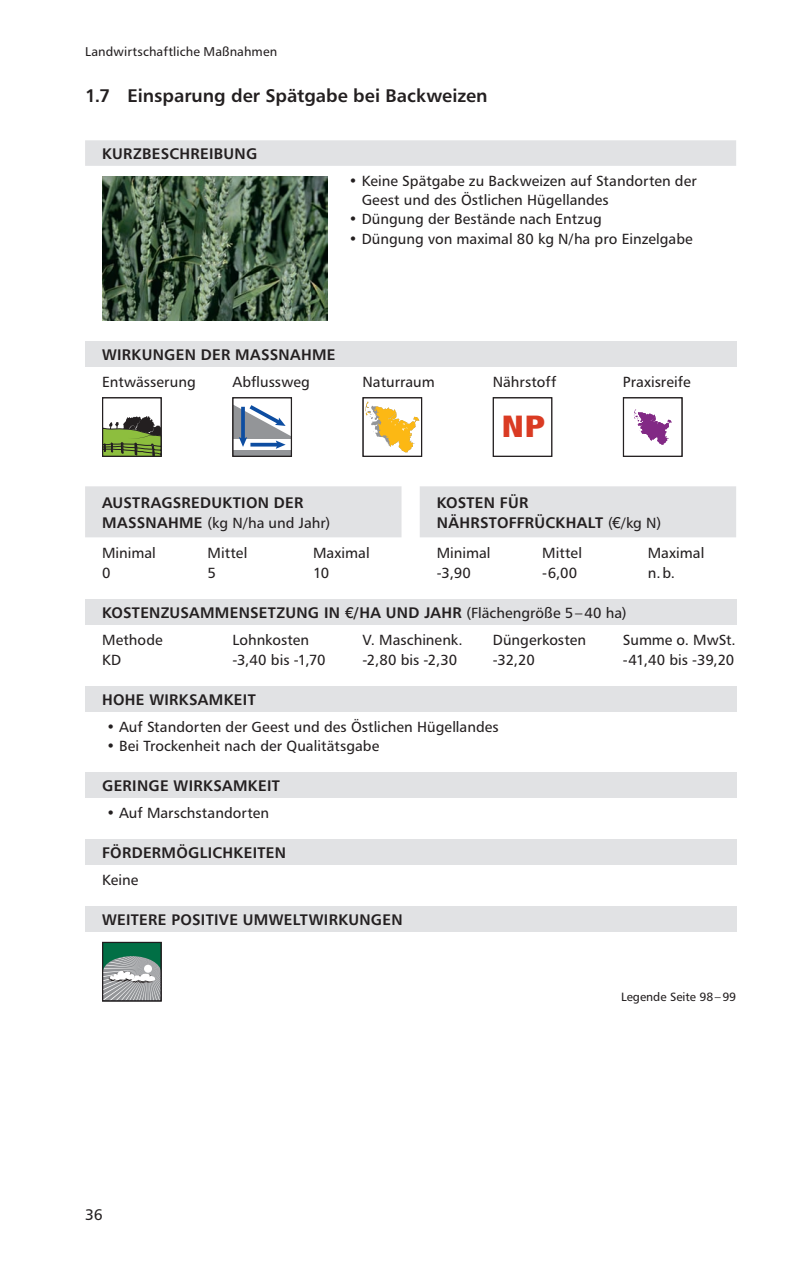
<style>
.page{position:relative;width:800px;height:1263px;background:#fff}
.page>*{position:absolute;margin:0;border:0;box-sizing:border-box;transform-origin:0 0}
.t1{font:800 condensed 29.85px "Helvetica Neue LT";color:#da3b23;scale:1.25 1}
.t2{font:18.3px "Humanist 777 BT Bold B";letter-spacing:-.005em;color:#231f20}
.t3{font:15.45px "Humanist 777 BT Roman B";color:#231f20}
.t4{font:15.3px/19.2px "Humanist 777 BT Bold B";letter-spacing:.02em;color:#231f20}
.t5{font:14.7px/19.2px "Humanist 777 BT Roman B";color:#231f20}
.t6{font:12.75px "Humanist 777 BT Roman B";letter-spacing:.01em;color:#231f20}
.t7{font:12px "Humanist 777 BT Roman B";color:#231f20}
.s1{font-family:"Humanist 777 BT Bold B";font-size:15.3px}
.s2{font-family:"Humanist 777 BT Roman B";font-size:14.7px}
.s3{font-family:"Helvetica Neue LT"}
.s4{font-family:"Helvetica Neue LT";font-weight:500}
</style>
<div class="page">
<div style="left:85px;top:341px;width:651px;height:26px;background:#e1e2e4"></div>
<svg style="left:104px;top:416px;width:56px;height:39px;background:#7a9052"></svg>
<div style="left:102px;top:397px;width:60px;height:60px;border:1px solid #231f20"></div>
<svg style="left:235px;top:405px;width:54px;height:49px"></svg>
<div style="left:232px;top:397px;width:60px;height:60px;border:1px solid #231f20"></div>
<svg style="left:365px;top:402px;width:54px;height:50px"></svg>
<div style="left:362px;top:397px;width:60px;height:60px;border:1px solid #231f20"></div>
<div style="left:492px;top:397px;width:60px;height:60px;border:1px solid #231f20"></div>
<svg style="left:633px;top:409px;width:38px;height:36px"></svg>
<div style="left:622px;top:397px;width:60px;height:60px;border:1px solid #231f20"></div>
<div style="left:85px;top:140px;width:651px;height:26px;background:#e1e2e4"></div>
<img style="left:102px;top:176px;width:225px;height:144px">
<div style="left:85px;top:906px;width:651px;height:26px;background:#e1e2e4"></div>
<svg style="left:104px;top:944px;width:55px;height:55px;background:#809f95"></svg>
<div style="left:102px;top:942px;width:60px;height:59px;border:1px solid #231f20"></div>
<div style="left:85px;top:686px;width:651px;height:26px;background:#e1e2e4"></div>
<div style="left:85px;top:772px;width:651px;height:26px;background:#e1e2e4"></div>
<div style="left:85px;top:839px;width:651px;height:26px;background:#e1e2e4"></div>
<div style="left:85px;top:599px;width:651px;height:26px;background:#e1e2e4"></div>
<div style="left:85px;top:486px;width:651px;height:51px;background:#e1e2e4"></div>
<p class="t6" style="left:85px;top:44px;width:194px">Landwirtschaftliche Maßnahmen</p>
<p class="t2" style="left:85px;top:84px;width:404px">1.7 EINSPARUNG DER SPÄTGABE BEI BACKWEIZEN</p>
<p class="t4" style="left:102px;top:144px;width:157px">KURZBESCHREIBUNG</p>
<p class="t5" style="left:361px;top:171px;width:336px;text-indent:-13px">• Keine Spätgabe zu Backweizen auf Standorten der<br>Geest und des Östlichen Hügellandes</p>
<p class="t5" style="left:349px;top:209px;width:254px">• Düngung der Bestände nach Entzug</p>
<p class="t5" style="left:349px;top:229px;width:345px">• Düngung von maximal 80 kg N / ha pro Einzelgabe</p>
<p class="t4" style="left:102px;top:345px;width:235px">WIRKUNGEN DER MASSNAHME</p>
<p class="t5" style="left:102px;top:372px;width:95px">Entwässerung</p>
<p class="t5" style="left:232px;top:372px;width:79px">Abflussweg</p>
<p class="t5" style="left:362px;top:372px;width:74px">Naturraum</p>
<p class="t5" style="left:492px;top:372px;width:65px">Nährstoff</p>
<p class="t5" style="left:622px;top:372px;width:69px">Praxisreife</p>
<h1 class="t1" style="left:501px;top:407px;width:37px">NP</h1>
<p class="t4" style="left:102px;top:493px;width:203px">AUSTRAGSREDUKTION DER</p>
<p class="t5" style="left:102px;top:513px;width:229px"><span class="s1">MASSNAHME</span> (kg N / ha und Jahr)</p>
<p class="t4" style="left:436px;top:493px;width:226px">KOSTEN FÜR<br>NÄHRSTOFFRÜCKHALT <span class="s2">(</span><span class="s3">€</span> <span class="s2">/ kg N)</span></p>
<p class="t5" style="left:102px;top:543px;width:55px">Minimal</p>
<p class="t5" style="left:207px;top:543px;width:41px">Mittel</p>
<p class="t5" style="left:313px;top:543px;width:58px">Maximal</p>
<p class="t5" style="left:436px;top:543px;width:55px">Minimal</p>
<p class="t5" style="left:542px;top:543px;width:41px">Mittel</p>
<p class="t5" style="left:647px;top:543px;width:58px">Maximal</p>
<p class="t5" style="left:102px;top:563px;width:10px">0</p>
<p class="t5" style="left:207px;top:563px;width:10px">5</p>
<p class="t5" style="left:313px;top:563px;width:18px">10</p>
<p class="t5" style="left:436px;top:563px;width:36px">-3,90</p>
<p class="t5" style="left:542px;top:563px;width:37px">-6,00</p>
<p class="t5" style="left:647px;top:563px;width:29px">n.b.</p>
<p class="t4" style="left:102px;top:603px;width:526px">KOSTENZUSAMMENSETZUNG IN <span class="s4">€</span> / HA UND JAHR <span class="s2">(Flächengröße 5 – 40 ha)</span></p>
<p class="t5" style="left:102px;top:630px;width:62px">Methode</p>
<p class="t5" style="left:232px;top:630px;width:78px">Lohnkosten</p>
<p class="t5" style="left:362px;top:630px;width:102px">V. Maschinenk.</p>
<p class="t5" style="left:492px;top:630px;width:95px">Düngerkosten</p>
<p class="t5" style="left:622px;top:630px;width:114px">Summe o. MwSt.</p>
<p class="t5" style="left:102px;top:650px;width:21px">KD</p>
<p class="t5" style="left:232px;top:650px;width:95px">-3,40 bis -1,70</p>
<p class="t5" style="left:362px;top:650px;width:96px">-2,80 bis -2,30</p>
<p class="t5" style="left:492px;top:650px;width:44px">-32,20</p>
<p class="t5" style="left:622px;top:650px;width:113px">-41,40 bis -39,20</p>
<p class="t4" style="left:102px;top:690px;width:155px">HOHE WIRKSAMKEIT</p>
<p class="t5" style="left:106px;top:717px;width:394px">• Auf Standorten der Geest und des Östlichen Hügellandes</p>
<p class="t5" style="left:106px;top:736px;width:274px">• Bei Trockenheit nach der Qualitätsgabe</p>
<p class="t4" style="left:102px;top:776px;width:179px">GERINGE WIRKSAMKEIT</p>
<p class="t5" style="left:106px;top:803px;width:164px">• Auf Marschstandorten</p>
<p class="t4" style="left:102px;top:843px;width:185px">FÖRDERMÖGLICHKEITEN</p>
<p class="t5" style="left:102px;top:870px;width:38px">Keine</p>
<p class="t4" style="left:102px;top:910px;width:302px">WEITERE POSITIVE UMWELTWIRKUNGEN</p>
<p class="t3" style="left:85px;top:1205px;width:19px">36</p>
<p class="t7" style="left:621px;top:990px;width:116px">Legende Seite 98 – 99</p>
</div>
